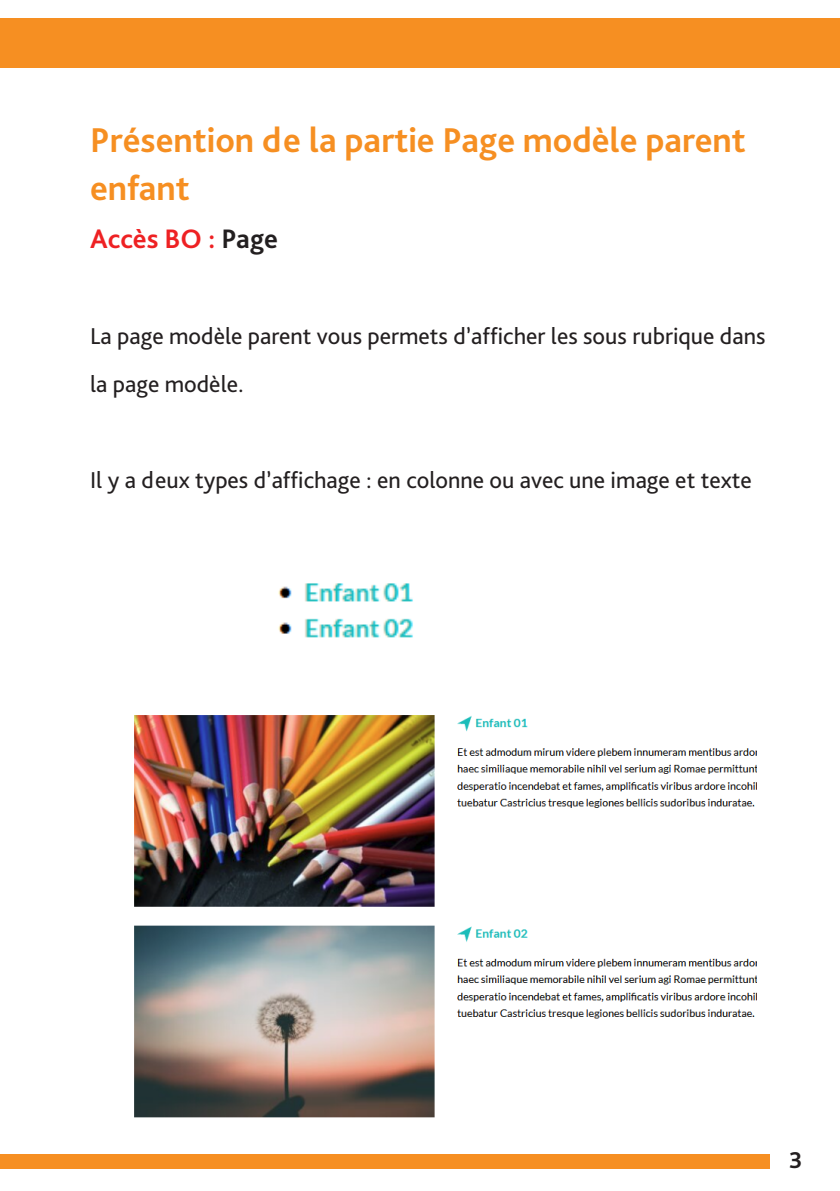
<style>
.page{position:relative;width:840px;height:1191px;background:#fff}
.page>*{position:absolute;margin:0;border:0;box-sizing:border-box;transform-origin:0 0}
.Table_des_matières_-_Nom_du_chapitre{font:700 36px/48px "Bliss Pro";color:#f68f22}
.Table_des_matières_-_Nom_du_chapitre-2{font:700 28px "Bliss Pro";color:#ee2123}
.Table_des_matières_-_Nom_du_chapitre-3{font:24px/48px "Bliss Pro";color:#231f20}
.Texte_d_introduction{font:700 24px "Bliss Pro";color:#231f20}
.s1{color:#231f20}
</style>
<div class="page">
<div style="left:0;top:1154px;width:769px;height:14px;background:#f68f22"></div>
<div style="left:0;top:18px;width:839px;height:50px;background:#f68f22"></div>
<img style="left:278px;top:583px;width:135px;height:55px">
<img style="left:134px;top:715px;width:622px;height:403px">
<p class="Table_des_matières_-_Nom_du_chapitre" style="left:90px;top:115px;width:656px">Présention de la partie Page modèle parent enfant</p>
<p class="Table_des_matières_-_Nom_du_chapitre-2" style="left:90px;top:221px;width:189px">Accès BO : <span class="s1">Page</span></p>
<p class="Table_des_matières_-_Nom_du_chapitre-3" style="left:90px;top:311px;width:676px">La page modèle parent vous permets d’afficher les sous rubrique dans la page modèle.</p>
<p class="Table_des_matières_-_Nom_du_chapitre-3" style="left:90px;top:455px;width:662px">Il y a deux types d’affichage : en colonne ou avec une image et texte</p>
<p class="Texte_d_introduction" style="left:788px;top:1145px;width:15px">3</p>
</div>
